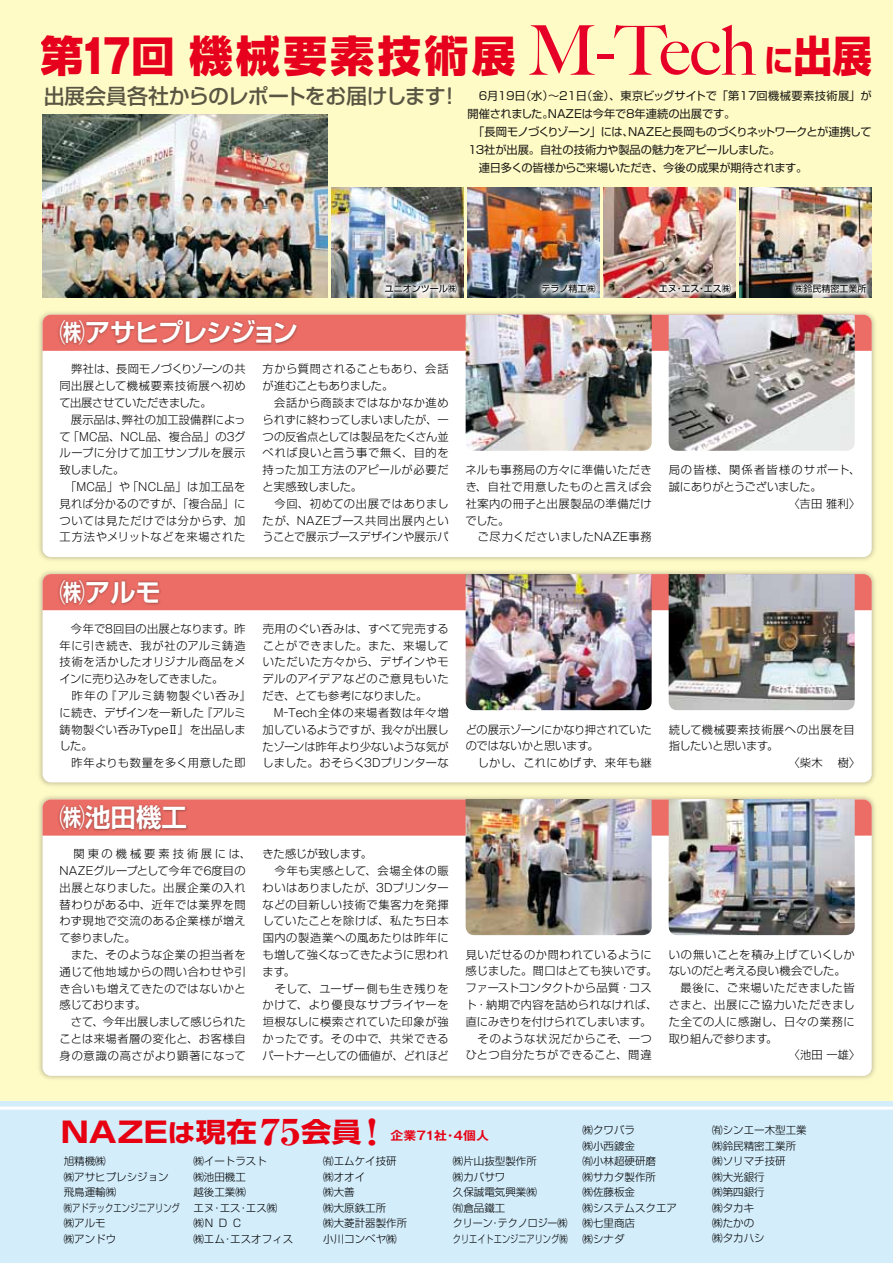
<style>
.page{position:relative;width:893px;height:1263px;background:#fffbc7}
.page>*{position:absolute;margin:0;border:0;box-sizing:border-box;transform-origin:0 0}
.t1{font:500 68.7px "Big Caslon";color:#e60027}
.t2{font:800 42.6px "Shin Go Pro";letter-spacing:.08em;color:#e60027}
.t3{font:800 42.6px "Shin Go Pro";letter-spacing:.08em;color:#e60027;scale:.93 1}
.t4{font:700 28.5px "Shin Go Pro";color:#e60012;scale:1.13 1}
.t5{font:700 25.5px "Shin Go Pro De";letter-spacing:-.06em;color:#fff}
.t6{font:700 25.5px "Shin Go Pro De";letter-spacing:-.04em;color:#fff}
.t7{font:500 21px "Shin Go Pro";letter-spacing:-.02em;color:#595757}
.t8{font:700 11.85px "Gothic MB101 Pro De";letter-spacing:-.005em;color:#e60012;scale:1.09 1}
.t9{font:300 11.25px/16.8px "Shin Go Pro";letter-spacing:.025em;color:#000;text-align:justify}
.t10{font:11.25px/18px "Shin Go Pro";letter-spacing:-.025em;color:#000}
.t11{font:300 11.25px "Shin Go Pro";letter-spacing:.045em;color:#000}
.t12{font:300 11.25px/16.8px "Shin Go Pro";letter-spacing:.025em;color:#000;text-align:justify;scale:.5 1}
.t13{font:300 11.25px "Shin Go Pro";letter-spacing:.005em;color:#000}
.t14{font:300 11.25px "Shin Go Pro";letter-spacing:.055em;color:#000}
.t15{font:300 11.25px "Shin Go Pro";letter-spacing:-.03em;color:#000}
.t16{font:300 11.25px/16.8px "Shin Go Pro";letter-spacing:-.01em;color:#000}
.t17{font:300 11.25px "Shin Go Pro";letter-spacing:.065em;color:#000}
.t18{font:300 11.25px "Shin Go Pro";letter-spacing:.05em;color:#000}
.t19{font:300 11.25px "Shin Go Pro";letter-spacing:-.025em;color:#000}
.t20{font:300 11.25px "Shin Go Pro";letter-spacing:.105em;color:#000}
.t21{font:300 11.25px "Shin Go Pro";letter-spacing:.075em;color:#000}
.t22{font:300 11.25px "Shin Go Pro";letter-spacing:-.02em;color:#000}
.t23{font:300 11.25px "Shin Go Pro";letter-spacing:-.035em;color:#000}
.t24{font:300 10.5px/15.5px "Shin Go Pro";color:#000}
.t25{font:9px "Shin Go Pro";color:#000}
.s1{font-family:"Gothic MB101 Pro";font-size:45.6px}
.s2{font-size:31.2px}
.s3{font-family:"Gothic MB101 Pro"}
.s4{font-size:24.45px}
.s5{font-size:26.7px}
.s6{font-family:"Ryumin Pro";font-weight:800;font-size:35.7px}
</style>
<div class="page">
<img style="left:43px;top:115px;width:284px;height:183px">
<img style="left:332px;top:187px;width:131px;height:40px">
<img style="left:468px;top:187px;width:132px;height:40px">
<img style="left:604px;top:187px;width:132px;height:40px">
<img style="left:740px;top:187px;width:132px;height:40px">
<img style="left:39px;top:796px;width:836px;height:283px">
<div style="left:43px;top:799px;width:829px;height:277px;background:#fff;border-radius:9px"></div>
<img style="left:39px;top:312px;width:836px;height:474px">
<div style="left:43px;top:574px;width:829px;height:208px;background:#fff;border-radius:9px"></div>
<div style="left:43px;top:315px;width:829px;height:242px;background:#fff;border-radius:9px"></div>
<svg style="left:43px;top:799px;width:829px;height:37px"></svg>
<div style="left:43px;top:574px;width:829px;height:36px;background:#ec6d65"></div>
<svg style="left:43px;top:315px;width:829px;height:36px"></svg>
<img style="left:56px;top:801px;width:135px;height:35px">
<img style="left:56px;top:576px;width:109px;height:35px">
<img style="left:56px;top:316px;width:246px;height:35px">
<img style="left:328px;top:227px;width:157px;height:123px">
<img style="left:485px;top:227px;width:118px;height:88px">
<img style="left:603px;top:227px;width:135px;height:123px">
<img style="left:738px;top:227px;width:137px;height:123px">
<div style="left:0;top:1101px;width:893px;height:162px;background:#d3edfb"></div>
<hr style="left:0;top:1106px;width:893px;height:3px;background:#fff">
<img style="left:669px;top:315px;width:186px;height:136px">
<img style="left:669px;top:574px;width:186px;height:136px">
<img style="left:669px;top:799px;width:186px;height:136px">
<img style="left:466px;top:315px;width:186px;height:136px">
<img style="left:466px;top:574px;width:186px;height:136px">
<img style="left:466px;top:799px;width:186px;height:136px">
<h1 class="t1" style="left:528px;top:11px;width:231px">M-Tech</h1>
<h2 class="t2" style="left:41px;top:22px;width:650px">第<span class="s1">17</span>回 機械要素技術展　　　　</h2>
<h2 class="t3" style="left:765px;top:22px;width:117px"><span class="s2">に</span>出展</h2>
<h3 class="t7" style="left:43px;top:78px;width:418px">出展会員各社からのレポートをお届けします！</h3>
<p class="t10" style="left:466px;top:86px;width:407px">　６月１９日（水）～２１日（金）、東京ビッグサイトで「第17回機械要素技術展」が開催されました。ＮＡＺＥは今年で８年連続の出展です。<br>　「長岡モノづくりゾーン」には、ＮＡＺＥと長岡ものづくりネットワークとが連携して１３社が出展。自社の技術力や製品の魅力をアピールしました。<br>　連日多くの皆様からご来場いただき、今後の成果が期待されます。</p>
<h3 class="t5" style="left:60px;top:312px;width:240px">㈱アサヒプレシジョン</h3>
<p class="t25" style="left:385px;top:281px;width:73px">ユニオンツール㈱</p>
<p class="t25" style="left:541px;top:281px;width:55px">テラノ精工㈱</p>
<p class="t25" style="left:659px;top:281px;width:73px">エヌ・エス・エス㈱</p>
<p class="t25" style="left:794px;top:281px;width:73px">㈱鈴民精密工業所</p>
<p class="t9" style="left:59px;top:359px;width:188px;text-indent:12px">弊社は、長岡モノづくりゾーンの共同出展として機械要素技術展へ初めて出展させていただきました。</p>
<p class="t13" style="left:71px;top:410px;width:176px">展示品は、弊社の加工設備群によっ</p>
<p class="t9" style="left:60px;top:427px;width:188px">て「<span class="s3">MC</span>品、<span class="s3">NCL</span>品、複合品」の<span class="s3">3</span>グ</p>
<p class="t11" style="left:60px;top:444px;width:188px">ループに分けて加工サンプルを展示</p>
<p class="t9" style="left:60px;top:460px;width:67px">致しました。</p>
<p class="t9" style="left:65px;top:477px;width:182px">「<span class="s3">MC</span>品」や「<span class="s3">NCL</span>品」は加工品を</p>
<p class="t13" style="left:60px;top:494px;width:188px">見れば分かるのですが、「複合品」に</p>
<p class="t11" style="left:59px;top:511px;width:188px">ついては見ただけでは分からず、加</p>
<p class="t17" style="left:59px;top:528px;width:188px">工方法やメリットなどを来場された</p>
<h3 class="t6" style="left:60px;top:571px;width:103px">㈱アルモ</h3>
<p class="t9" style="left:60px;top:619px;width:188px;text-indent:11px">今年で<span class="s3">8</span>回目の出展となります。昨年に引き続き、我が社のアルミ鋳造技術を活かしたオリジナル商品をメインに売り込みをしてきました。</p>
<p class="t9" style="left:60px;top:686px;width:193px;text-align:left;text-indent:12px">昨年の『アルミ鋳物製ぐい呑み』に続き、デザインを一新した『アルミ鋳物製ぐい呑み<span class="s3">Type</span>Ⅱ』を出品しました。</p>
<p class="t9" style="left:71px;top:753px;width:176px">昨年よりも数量を多く用意した即</p>
<h3 class="t6" style="left:60px;top:797px;width:129px">㈱池田機工</h3>
<p class="t9" style="left:60px;top:844px;width:193px;text-align:left;text-indent:14px">関東の機械要素技術展には、<br><span class="s3">NAZE</span>グループとして今年で<span class="s3">6</span>度目の出展となりました。出展企業の入れ替わりがある中、近年では業界を問わず現地で交流のある企業様が増えて参りました。</p>
<p class="t9" style="left:60px;top:945px;width:188px;text-indent:12px">また、そのような企業の担当者を通じて他地域からの問い合わせや引き合いも増えてきたのではないかと感じております。</p>
<p class="t9" style="left:60px;top:1012px;width:188px;text-indent:11px">さて、今年出展しまして感じられたことは来場者層の変化と、お客様自身の意識の高さがより顕著になって</p>
<p class="t9" style="left:263px;top:359px;width:188px">方から質問されることもあり、会話が進むこともありました。</p>
<p class="t9" style="left:263px;top:393px;width:188px;text-indent:12px">会話から商談まではなかなか進められずに終わってしまいましたが、一つの反省点としては製品をたくさん並べれば良いと言う事で無く、目的を持った加工方法のアピールが必要だと実感致しました。</p>
<p class="t9" style="left:263px;top:494px;width:188px;text-indent:12px">今回、初めての出展ではありましたが、<span class="s3">NAZE</span>ブース共同出展内ということで展示ブースデザインや展示パ</p>
<p class="t9" style="left:466px;top:460px;width:188px">ネルも事務局の方々に準備いただきき、自社で用意したものと言えば会社案内の冊子と出展製品の準備だけでした。</p>
<p class="t14" style="left:478px;top:528px;width:176px">ご尽力くださいました<span class="s3">NAZE</span>事務</p>
<p class="t20" style="left:669px;top:461px;width:193px">局の皆様、関係者皆様のサポート、</p>
<p class="t15" style="left:669px;top:478px;width:155px">誠にありがとうございました。</p>
<p class="t9" style="left:788px;top:494px;width:74px">〈吉田雅利〉</p>
<p class="t9" style="left:263px;top:619px;width:188px">売用のぐい呑みは、すべて完売することができました。また、来場していただいた方々から、デザインやモデルのアイデアなどのご意見もいただき、とても参考になりました。</p>
<p class="t12" style="left:263px;top:703px;width:374px;text-indent:11px"><span class="s3">M</span>−<span class="s3">Tech</span>全体の来場者数は年々増加しているようですが、我々が出展したゾーンは昨年より少ないような気がしました。おそらく<span class="s3">3D</span>プリンターな</p>
<p class="t16" style="left:466px;top:720px;width:188px">どの展示ゾーンにかなり押されていたのではないかと思います。</p>
<p class="t18" style="left:478px;top:754px;width:176px">しかし、これにめげず、来年も継</p>
<p class="t11" style="left:669px;top:720px;width:188px">続して機械要素技術展への出展を目</p>
<p class="t16" style="left:669px;top:736px;width:111px">指したいと思います。</p>
<p class="t9" style="left:788px;top:753px;width:36px">〈柴木</p>
<p class="t9" style="left:838px;top:753px;width:24px">樹〉</p>
<p class="t23" style="left:263px;top:845px;width:111px">きた感じが致します。</p>
<p class="t17" style="left:274px;top:861px;width:176px">今年も実感として、会場全体の賑</p>
<p class="t13" style="left:263px;top:878px;width:188px">わいはありましたが、<span class="s3">3D</span>プリンター</p>
<p class="t9" style="left:263px;top:894px;width:188px">などの目新しい技術で集客力を発揮</p>
<p class="t14" style="left:263px;top:912px;width:188px">していたことを除けば、私たち日本</p>
<p class="t9" style="left:263px;top:928px;width:187px">国内の製造業への風あたりは昨年に</p>
<p class="t19" style="left:263px;top:945px;width:188px">も増して強くなってきたように思われ</p>
<p class="t9" style="left:263px;top:962px;width:34px">ます。</p>
<p class="t9" style="left:275px;top:978px;width:175px">そして、ユーザー側も生き残りを</p>
<p class="t18" style="left:263px;top:996px;width:188px">かけて、より優良なサプライヤーを</p>
<p class="t9" style="left:263px;top:1012px;width:188px">垣根なしに模索されていた印象が強</p>
<p class="t21" style="left:263px;top:1029px;width:188px">かったです。その中で、共栄できる</p>
<p class="t15" style="left:263px;top:1046px;width:188px">パートナーとしての価値が、どれほど</p>
<p class="t9" style="left:466px;top:944px;width:193px;text-align:center">見いだせるのか問われているように感じました。間口はとても狭いです。ファーストコンタクトから品質・コスト・納期で内容を詰められなければ、直にみきりを付けられてしまいます。そのような状況だからこそ、一つ<br>ひとつ自分たちができること、間違</p>
<p class="t14" style="left:669px;top:945px;width:188px">いの無いことを積み上げていくしか</p>
<p class="t22" style="left:669px;top:962px;width:179px">ないのだと考える良い機会でした。</p>
<p class="t11" style="left:680px;top:979px;width:176px">最後に、ご来場いただきました皆</p>
<p class="t11" style="left:669px;top:995px;width:188px">さまと、出展にご協力いただきまし</p>
<p class="t11" style="left:669px;top:1012px;width:188px">た全ての人に感謝し、日々の業務に</p>
<p class="t15" style="left:669px;top:1029px;width:110px">取り組んで参ります。</p>
<p class="t9" style="left:788px;top:1045px;width:73px">〈池田一雄〉</p>
<h3 class="t4" style="left:61px;top:1110px;width:282px">NAZE<span class="s4">は</span><span class="s5">現在</span><span class="s6">75</span><span class="s5">会員</span> <span class="s6">!</span></h3>
<p class="t8" style="left:390px;top:1126px;width:92px">企業71社・4個人</p>
<p class="t24" style="left:64px;top:1152px;width:118px">旭精機㈱<br>㈱アサヒプレシジョン飛鳥運輸㈱<br>㈱アドテックエンジニアリング㈱アルモ<br>㈱アンドウ</p>
<p class="t24" style="left:193px;top:1152px;width:101px">㈱イートラスト<br>㈱池田機工<br>越後工業㈱<br>エヌ・エス・エス㈱<br>㈱Ｎ Ｄ Ｃ<br>㈱エム・エスオフィス</p>
<p class="t24" style="left:323px;top:1152px;width:86px">㈲エムケイ技研㈱オオイ<br>㈱大善<br>㈱大原鉄工所<br>㈱大菱計器製作所小川コンベヤ㈱</p>
<p class="t24" style="left:453px;top:1152px;width:116px">㈱片山抜型製作所<br>㈱カバサワ<br>久保誠電気興業㈱<br>㈲倉品鐵工<br>クリーン・テクノロジー㈱クリエイトエンジニアリング㈱</p>
<p class="t24" style="left:583px;top:1121px;width:96px">㈱クワバラ<br>㈱小西鍍金<br>㈲小林超硬研磨<br>㈱サカタ製作所<br>㈱佐藤板金<br>㈱システムスクエア㈱七里商店<br>㈱シナダ</p>
<p class="t24" style="left:712px;top:1121px;width:96px">㈲シンエー木型工業㈱鈴民精密工業所㈱ソリマチ技研<br>㈱大光銀行<br>㈱第四銀行<br>㈱タカキ<br>㈱たかの<br>㈱タカハシ</p>
</div>
